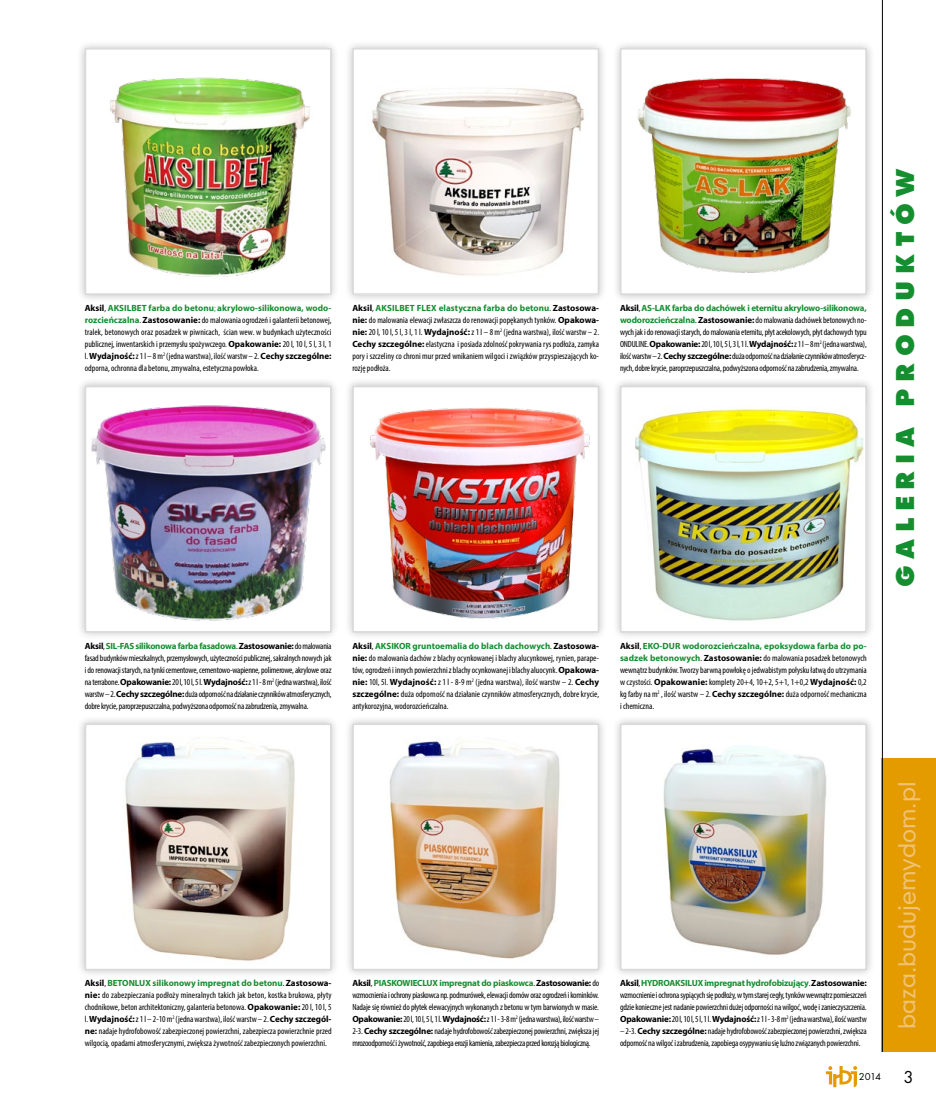
<style>
.page{position:relative;width:936px;height:1106px;background:#fff}
.page>*{position:absolute;margin:0;border:0;box-sizing:border-box;transform-origin:0 0}
.t1{font:700 27px "Futura TEE Extr";letter-spacing:.25em;color:#158e30}
.t2{font:22.5px "Geometric 706 Md EU";color:#f1c274}
.t3{font:18px "Futura TEE";color:#000}
.t4{font:10.5px "Futura TEE";color:#000}
.galeria{font:condensed 9px/12px "Myriad Pro";letter-spacing:-.02em;color:#000;text-align:justify}
.s1{font-weight:700;font-stretch:normal}
.s2{font-weight:700;font-stretch:normal;color:#158e30}
.s3{color:#158e30}
</style>
<div class="page">
<svg style="left:825px;top:1066px;width:32px;height:21px"></svg>
<div style="left:881px;top:758px;width:54px;height:294px;background:#e49b00"></div>
<hr style="left:881px;top:0;width:1px;height:1052px;background:#000">
<div style="left:76px;top:39px;width:264px;height:264px;background:#000;opacity:.25"></div>
<img style="left:88px;top:51px;width:240px;height:241px">
<div style="left:85px;top:48px;width:246px;height:247px;border:2px solid #dadada"></div>
<div style="left:343px;top:39px;width:264px;height:264px;background:#000;opacity:.25"></div>
<img style="left:355px;top:51px;width:241px;height:241px">
<div style="left:352px;top:48px;width:247px;height:247px;border:2px solid #dadada"></div>
<div style="left:611px;top:39px;width:264px;height:264px;background:#000;opacity:.25"></div>
<div style="left:620px;top:49px;width:246px;height:245px;background:#fff"></div>
<img style="left:637px;top:78px;width:214px;height:195px">
<div style="left:620px;top:48px;width:246px;height:247px;border:2px solid #dadada"></div>
<div style="left:76px;top:377px;width:264px;height:264px;background:#000;opacity:.25"></div>
<div style="left:85px;top:386px;width:246px;height:246px;background:#fff"></div>
<img style="left:91px;top:405px;width:235px;height:216px">
<div style="left:85px;top:386px;width:246px;height:246px;border:2px solid #dadada"></div>
<div style="left:343px;top:377px;width:264px;height:264px;background:#000;opacity:.25"></div>
<img style="left:355px;top:389px;width:241px;height:240px">
<div style="left:352px;top:386px;width:247px;height:246px;border:2px solid #dadada"></div>
<div style="left:611px;top:377px;width:264px;height:264px;background:#000;opacity:.25"></div>
<div style="left:620px;top:386px;width:246px;height:246px;background:#fff"></div>
<img style="left:635px;top:406px;width:228px;height:215px">
<div style="left:620px;top:386px;width:246px;height:246px;border:2px solid #dadada"></div>
<div style="left:76px;top:715px;width:264px;height:264px;background:#000;opacity:.25"></div>
<div style="left:85px;top:724px;width:246px;height:245px;background:#fff"></div>
<img style="left:125px;top:737px;width:170px;height:224px">
<div style="left:85px;top:723px;width:246px;height:247px;border:2px solid #dadada"></div>
<div style="left:343px;top:715px;width:264px;height:264px;background:#000;opacity:.25"></div>
<div style="left:353px;top:724px;width:245px;height:245px;background:#fff"></div>
<img style="left:389px;top:738px;width:171px;height:221px">
<div style="left:352px;top:723px;width:247px;height:247px;border:2px solid #dadada"></div>
<div style="left:611px;top:715px;width:264px;height:264px;background:#000;opacity:.25"></div>
<div style="left:620px;top:724px;width:246px;height:245px;background:#fff"></div>
<img style="left:663px;top:746px;width:163px;height:209px">
<div style="left:620px;top:723px;width:246px;height:247px;border:2px solid #dadada"></div>
<p class="galeria" style="left:85px;top:302px;width:248px"><span class="s1">Aksil</span>, <span class="s2">AKSILBET farba do betonu</span><span class="s3">;</span> <span class="s2">akrylowo-silikonowa, wodo&shy;rozcieńczalna</span>. <span class="s1">Zastosowanie:</span> do malowania ogrodzeń i galanterii betonowej, tralek, betonowych oraz posadzek w piwnicach, ścian wew. w budynkach użyteczności publicznej, inwentarskich i przemysłu spożywczego. <span class="s1">Opakowanie:</span> 20 l, 10 l, 5 l, 3 l, 1 l. <span class="s1">Wydajność:</span> z 1 l – 8 m<sup>2</sup> (jedna warstwa), ilość warstw – 2. <span class="s1">Cechy szczególne: </span>odporna, ochronna dla betonu, zmywalna, estetyczna powłoka.</p>
<p class="galeria" style="left:352px;top:302px;width:248px"><span class="s1">Aksil</span>, <span class="s2">AKSILBET FLEX elastyczna farba do betonu</span>. <span class="s1">Zastosowa&shy;nie:</span> do malowania elewacji zwłaszcza do renowacji popękanych tynków. <span class="s1">Opakowa&shy;nie:</span> 20 l, 10 l, 5 l, 3 l, 1 l. <span class="s1">Wydajność:</span> z 1 l – 8 m<sup>2</sup> (jedna warstwa), ilość warstw – 2.<br><span class="s1">Cechy szczególne:</span> elastyczna i posiada zdolność pokrywania rys podłoża, zamyka pory i szczeliny co chroni mur przed wnikaniem wilgoci i związków przyspieszających ko&shy;rozję podłoża.</p>
<p class="galeria" style="left:620px;top:302px;width:248px"><span class="s1">Aksil</span>, <span class="s2">AS-LAK farba do dachówek i eternitu akrylowo-silikonowa, wodorozcieńczalna</span>. <span class="s1">Zastosowanie:</span> do malowania dachówek betonowych no&shy;wych jak i do renowacji starych, do malowania eternitu, płyt acekolowych, płyt dachowych typu ONDULINE. <span class="s1">Opakowanie:</span> 20 l, 10 l, 5 l, 3 l, 1 l. <span class="s1">Wydajność:</span> z 1 l – 8 m<sup>2</sup> (jedna warstwa), ilość warstw – 2. <span class="s1">Cechy szczególne:</span> duża odporność na działanie czynników atmosferycz&shy;nych, dobre krycie, paroprzepuszczalna, podwyższona odporność na zabrudzenia, zmywalna.</p>
<p class="galeria" style="left:85px;top:639px;width:248px"><span class="s1">Aksil</span>, <span class="s2">SIL-FAS silikonowa farba fasadowa</span>. <span class="s1">Zastosowanie:</span> do malowania fasad budynków mieszkalnych, przemysłowych, użyteczności publicznej, sakralnych nowych jak i do renowacji starych, na tynki cementowe, cementowo-wapienne, polimerowe, akrylowe oraz na terrabone. <span class="s1">Opakowanie:</span> 20 l, 10 l, 5 l. <span class="s1">Wydajność:</span> z 1 l - 8 m<sup>2</sup> (jedna warstwa), ilość warstw – 2. <span class="s1">Cechy szczególne:</span> duża odporność na działanie czynników atmosferycznych, dobre krycie, paroprzepuszczalna, podwyższona odporność na zabrudzenia, zmywalna.</p>
<p class="galeria" style="left:352px;top:639px;width:248px"><span class="s1">Aksil</span>, <span class="s2">AKSIKOR gruntoemalia do blach dachowych</span>. <span class="s1">Zastosowa&shy;nie:</span> do malowania dachów z blachy ocynkowanej i blachy alucynkowej, rynien, parape&shy;tów, ogrodzeń i innych powierzchni z blachy ocynkowanej i blachy aluocynk. <span class="s1">Opakowa&shy;nie:</span> 10l, 5l. <span class="s1">Wydajność:</span> z 1 l - 8-9 m<sup>2</sup> (jedna warstwa), ilość warstw – 2. <span class="s1">Cechy szczególne:</span> duża odporność na działanie czynników atmosferycznych, dobre krycie, antykorozyjna, wodorozcieńczalna.</p>
<p class="galeria" style="left:620px;top:639px;width:248px"><span class="s1">Aksil</span>, <span class="s2">EKO-DUR wodorozcieńczalna, epoksydowa farba do po&shy;sadzek betonowych</span>. <span class="s1">Zastosowanie:</span> do malowania posadzek betonowych wewnątrz budynków. Tworzy barwną powłokę o jedwabistym połysku łatwą do utrzymania w czystości. <span class="s1">Opakowanie:</span> komplety 20+4, 10+2, 5+1, 1+0,2 <span class="s1">Wydajność:</span> 0,2 kg farby na m<sup>2</sup> , ilość warstw – 2. <span class="s1">Cechy szczególne:</span> duża odporność mechaniczna i chemiczna.</p>
<h1 class="t1" style="left:889px;top:587px;width:419px;rotate:-90deg">GALERIA PRODUKTÓW</h1>
<p class="galeria" style="left:85px;top:977px;width:248px"><span class="s1">Aksil</span>, <span class="s2">BETONLUX silikonowy impregnat do betonu</span>. <span class="s1">Zastosowa&shy;nie:</span> do zabezpieczania podłoży mineralnych takich jak beton, kostka brukowa, płyty chodnikowe, beton architektoniczny, galanteria betonowa. <span class="s1">Opakowanie:</span> 20 l, 10 l, 5 l. <span class="s1">Wydajność:</span> z 1 l – 2-10 m<sup>2</sup> (jedna warstwa), ilość warstw – 2. <span class="s1">Cechy szczegól&shy;ne:</span> nadaje hydrofobowość zabezpieczonej powierzchni, zabezpiecza powierzchnie przed wilgocią, opadami atmosferycznymi, zwiększa żywotność zabezpieczonych powierzchni.</p>
<p class="galeria" style="left:352px;top:977px;width:248px"><span class="s1">Aksil</span>, <span class="s2">PIASKOWIECLUX impregnat do piaskowca</span>. <span class="s1">Zastosowanie:</span> do wzmocnienia i ochrony piaskowca np. podmurówek, elewacji domów oraz ogrodzeń i kominków.<br>Nadaje się również do płytek elewacyjnych wykonanych z betonu w tym barwionych w masie.<br><span class="s1">Opakowanie:</span> 20 l, 10 l, 5 l, 1 l. <span class="s1">Wydajność:</span> z 1 l - 3-8 m<sup>2</sup> (jedna warstwa), ilość warstw – 2-3. <span class="s1">Cechy szczególne:</span> nadaje hydrofobowość zabezpieczonej powierzchni, zwiększa jej mrozoodporność i żywotność, zapobiega erozji kamienia, zabezpiecza przed korozją biologiczną.</p>
<p class="galeria" style="left:620px;top:977px;width:248px"><span class="s1">Aksil</span>, <span class="s2">HYDROAKSILUX impregnat hydrofobizujący</span>. <span class="s1">Zastosowanie: </span>wzmocnienie i ochrona sypiących się podłoży, w tym starej cegły, tynków wewnątrz pomieszczeń gdzie konieczne jest nadanie powierzchni dużej odporności na wilgoć, wodę i zanieczyszczenia.<br><span class="s1">Opakowanie:</span> 20 l, 10 l, 5 l, 1 l. <span class="s1">Wydajność:</span> z 1 l - 3-8 m<sup>2</sup> (jedna warstwa), ilość warstw</p>
<p class="galeria" style="left:620px;top:1025px;width:248px">– 2-3. <span class="s1">Cechy szczególne:</span> nadaje hydrofobowość zabezpieczonej powierzchni, zwiększa odporność na wilgoć i zabrudzenia, zapobiega osypywaniu się luźno związanych powierzchni.</p>
<p class="t4" style="left:858px;top:1070px;width:24px">2014</p>
<p class="t2" style="left:892px;top:1028px;width:249px;rotate:-90deg">baza.budujemydom.pl</p>
<p class="t3" style="left:903px;top:1065px;width:12px">3</p>
</div>
